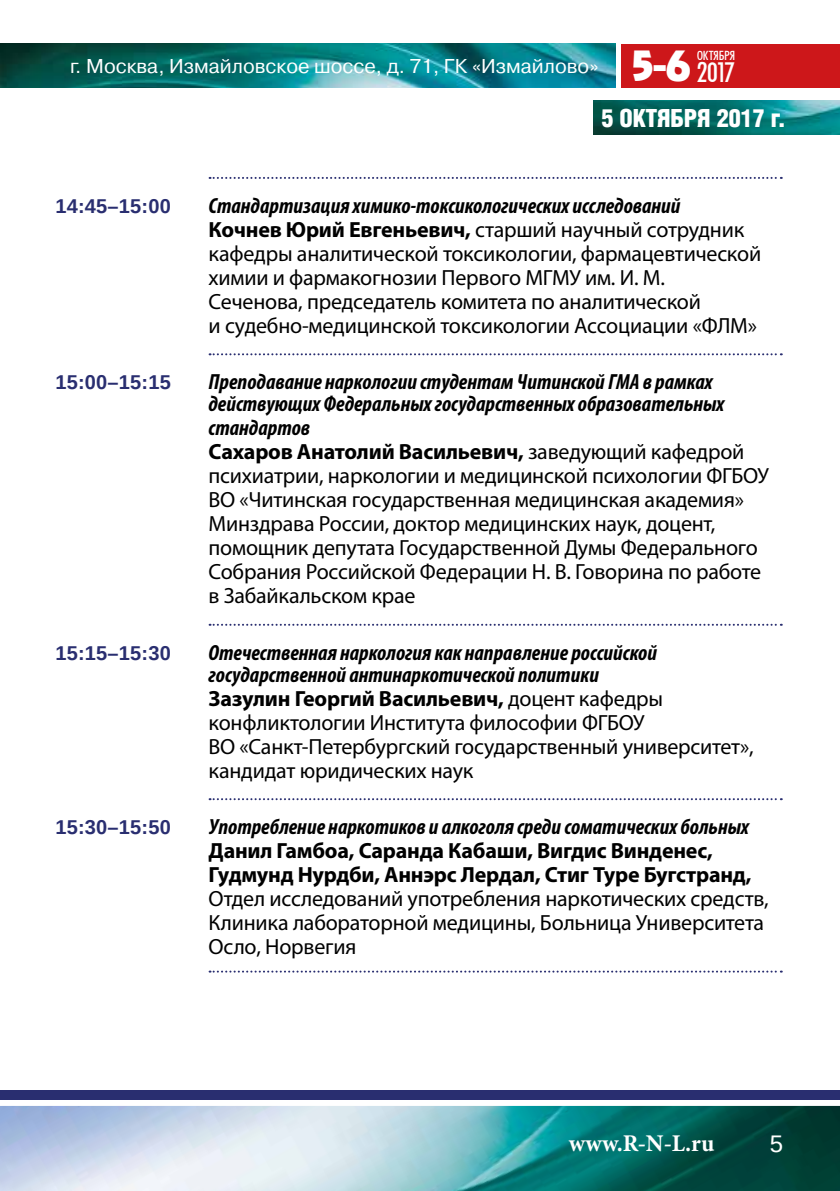
<style>
.page{position:relative;width:840px;height:1191px;background:#fff}
.page>*{position:absolute;margin:0;border:0;box-sizing:border-box;transform-origin:0 0}
.t1{font:500 37.6px "AG Revue Cyr";color:#fff}
.t2{font:30px "Futura Condensed Plain";color:#fff}
.t3{font:300 condensed 24px "AG Letterica";color:#fff}
.t4{font:700 24px "Minion Pro";color:#fff}
.t5{font:24px "Liberation Sans";color:#fff}
.t6{font:22px/24px "Myriad Pro";letter-spacing:-.01em;color:#000}
.t7{font:italic 700 condensed 22px/22px "Myriad Pro";color:#000}
.t8{font:700 22px/24px "Myriad Pro";letter-spacing:-.01em;color:#000}
.t9{font:20px "Pragmatica C";color:#fff}
.t10{font:700 20px "Liberation Sans";letter-spacing:.01em;color:#292e70}
.t11{font:14px "Futura Condensed Plain";letter-spacing:.005em;color:#fff}
.s1{font-weight:700;font-style:italic;font-stretch:condensed}
.s2{font-weight:700}
</style>
<div class="page">
<img style="left:0;top:1106px;width:839px;height:85px">
<img style="left:0;top:43px;width:615px;height:45px">
<div style="left:621px;top:44px;width:218px;height:44px;background:#cd171a"></div>
<div style="left:0;top:1090px;width:839px;height:10px;background:#292e70"></div>
<img style="left:593px;top:101px;width:246px;height:33px">
<svg style="left:209px;top:177px;width:572px;height:2px"></svg>
<svg style="left:209px;top:353px;width:572px;height:2px"></svg>
<svg style="left:209px;top:624px;width:572px;height:2px"></svg>
<svg style="left:209px;top:798px;width:572px;height:2px"></svg>
<svg style="left:209px;top:970px;width:572px;height:2px"></svg>
<p class="t9" style="left:70px;top:55px;width:530px">г. Москва, Измайловское шоссе, д. 71, ГК «Измайлово»</p>
<h1 class="t1" style="left:631px;top:45px;width:61px">5-6</h1>
<p class="t11" style="left:696px;top:47px;width:40px">ОКТЯБРЯ</p>
<h2 class="t2" style="left:696px;top:55px;width:39px">2017</h2>
<p class="t3" style="left:601px;top:103px;width:186px">5 ОКТЯБРЯ 2017 г.</p>
<p class="t10" style="left:55px;top:192px;width:117px">14:45–15:00</p>
<p class="t6" style="left:208px;top:193px;width:554px"><span class="s1">Стандартизация химико-токсикологических исследований<br></span><span class="s2">Кочнев Юрий Евгеньевич,</span> старший научный сотрудник кафедры аналитической токсикологии, фармацевтической химии и фармакогнозии Первого МГМУ им. И. М.<br>Сеченова, председатель комитета по аналитической<br>и судебно-медицинской токсикологии Ассоциации «ФЛМ»</p>
<p class="t10" style="left:55px;top:369px;width:117px">15:00–15:15</p>
<p class="t7" style="left:208px;top:370px;width:517px">Преподавание наркологии студентам Читинской ГМА в рамках действующих Федеральных государственных образовательных</p>
<p class="t6" style="left:208px;top:415px;width:561px"><span class="s1">стандартов<br></span><span class="s2">Сахаров Анатолий Васильевич,</span> заведующий кафедрой психиатрии, наркологии и медицинской психологии ФГБОУ ВО «Читинская государственная медицинская академия» Минздрава России, доктор медицинских наук, доцент, помощник депутата Государственной Думы Федерального Собрания Российской Федерации Н. В. Говорина по работе в Забайкальском крае</p>
<p class="t10" style="left:55px;top:639px;width:117px">15:15–15:30</p>
<p class="t7" style="left:208px;top:641px;width:449px">Отечественная наркология как направление российской государственной антинаркотической политики</p>
<p class="t6" style="left:208px;top:686px;width:546px"><span class="s2">Зазулин Георгий Васильевич,</span> доцент кафедры конфликтологии Института философии ФГБОУ<br>ВО «Санкт-Петербургский государственный университет», кандидат юридических наук</p>
<p class="t10" style="left:55px;top:813px;width:117px">15:30–15:50</p>
<p class="t7" style="left:208px;top:815px;width:541px">Употребление наркотиков и алкоголя среди соматических больных</p>
<p class="t8" style="left:208px;top:838px;width:544px">Данил Гамбоа, Саранда Кабаши, Вигдис Винденес,<br>Гудмунд Нурдби, Аннэрс Лердал, Стиг Туре Бугстранд,</p>
<p class="t6" style="left:208px;top:886px;width:561px">Отдел исследований употребления наркотических средств,<br>Клиника лабораторной медицины, Больница Университета<br>Осло, Норвегия</p>
<p class="t4" style="left:568px;top:1126px;width:147px">www.R-N-L.ru</p>
<p class="t5" style="left:769px;top:1128px;width:15px">5</p>
</div>
